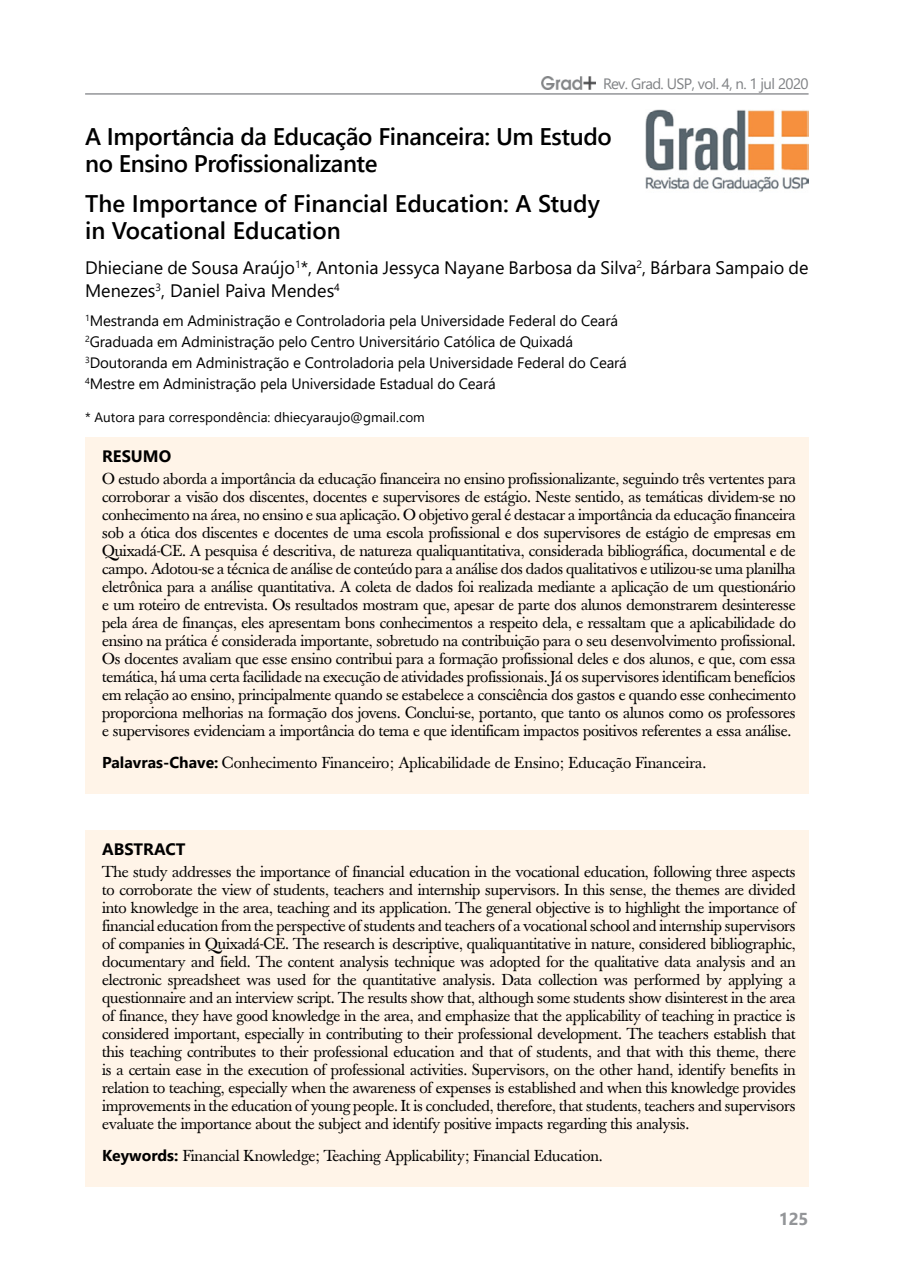
<style>
.page{position:relative;width:915px;height:1285px;background:#fff}
.page>*{position:absolute;margin:0;border:0;box-sizing:border-box;transform-origin:0 0}
.t1{font:600 24px/27px "Segoe UI";letter-spacing:-.02em;color:#000}
.t2{font:600 24px/27px "Segoe UI";color:#000}
.t3{font:18px/22.5px "Segoe UI";color:#000}
.t4{font:700 17.25px "Segoe UI";color:#939598}
.t5{font:700 16.5px "Segoe UI";color:#000}
.t6{font:15.75px/18px "Baskerville";letter-spacing:-.01em;color:#000;text-align:justify}
.t7{font:15px/21px "Segoe UI";letter-spacing:-.01em;color:#000}
.t8{font:15px "Segoe UI";letter-spacing:-.04em;color:#808285}
.t9{font:13.5px "Segoe UI";color:#000}
.s1{font-family:"Segoe UI";font-weight:700}
</style>
<div class="page">
<hr style="left:85px;top:93px;width:723px;height:2px;background:#939598">
<img style="left:541px;top:77px;width:54px;height:13px">
<img style="left:645px;top:109px;width:163px;height:83px">
<div style="left:85px;top:437px;width:723px;height:356px;background:#fff4e8"></div>
<div style="left:85px;top:830px;width:723px;height:356px;background:#fff4e8"></div>
<p class="t8" style="left:603px;top:69px;width:207px">Rev. Grad. USP, vol. 4, n. 1 jul 2020</p>
<h1 class="t1" style="left:85px;top:121px;width:528px">A Importância da Educação Financeira: Um Estudo no Ensino Profissionalizante</h1>
<h1 class="t2" style="left:85px;top:188px;width:516px">The Importance of Financial Education: A Study in Vocational Education</h1>
<p class="t3" style="left:85px;top:255px;width:724px">Dhieciane de Sousa Araújo<sup>1</sup>*, Antonia Jessyca Nayane Barbosa da Silva<sup>2</sup>, Bárbara Sampaio de<br>Menezes<sup>3</sup>, Daniel Paiva Mendes<sup>4</sup></p>
<p class="t7" style="left:85px;top:309px;width:543px"><sup>1</sup>Mestranda em Administração e Controladoria pela Universidade Federal do Ceará <sup>2</sup>Graduada em Administração pelo Centro Universitário Católica de Quixadá <sup>3</sup>Doutoranda em Administração e Controladoria pela Universidade Federal do Ceará <sup>4</sup>Mestre em Administração pela Universidade Estadual do Ceará</p>
<p class="t9" style="left:85px;top:405px;width:341px">* Autora para correspondência: dhiecyaraujo@gmail.com</p>
<p class="t5" style="left:102px;top:440px;width:71px">RESUMO</p>
<p class="t6" style="left:102px;top:470px;width:695px">O estudo aborda a importância da educação financeira no ensino profissionalizante, seguindo três vertentes para corroborar a visão dos discentes, docentes e supervisores de estágio. Neste sentido, as temáticas dividem-se no conhecimento na área, no ensino e sua aplicação. O objetivo geral é destacar a importância da educação financeira sob a ótica dos discentes e docentes de uma escola profissional e dos supervisores de estágio de empresas em Quixadá-CE. A pesquisa é descritiva, de natureza qualiquantitativa, considerada bibliográfica, documental e de campo. Adotou-se a técnica de análise de conteúdo para a análise dos dados qualitativos e utilizou-se uma planilha eletrônica para a análise quantitativa. A coleta de dados foi realizada mediante a aplicação de um questionário e um roteiro de entrevista. Os resultados mostram que, apesar de parte dos alunos demonstrarem desinteresse pela área de finanças, eles apresentam bons conhecimentos a respeito dela, e ressaltam que a aplicabilidade do ensino na prática é considerada importante, sobretudo na contribuição para o seu desenvolvimento profissional.<br>Os docentes avaliam que esse ensino contribui para a formação profissional deles e dos alunos, e que, com essa temática, há uma certa facilidade na execução de atividades profissionais. Já os supervisores identificam benefícios em relação ao ensino, principalmente quando se estabelece a consciência dos gastos e quando esse conhecimento proporciona melhorias na formação dos jovens. Conclui-se, portanto, que tanto os alunos como os professores e supervisores evidenciam a importância do tema e que identificam impactos positivos referentes a essa análise.</p>
<p class="t6" style="left:102px;top:753px;width:605px"><span class="s1">Palavras-Chave:</span> Conhecimento Financeiro; Aplicabilidade de Ensino; Educação Financeira.</p>
<p class="t5" style="left:102px;top:833px;width:85px">ABSTRACT</p>
<p class="t6" style="left:102px;top:862px;width:695px">The study addresses the importance of financial education in the vocational education, following three aspects to corroborate the view of students, teachers and internship supervisors. In this sense, the themes are divided into knowledge in the area, teaching and its application. The general objective is to highlight the importance of financial education from the perspective of students and teachers of a vocational school and internship supervisors of companies in Quixadá-CE. The research is descriptive, qualiquantitative in nature, considered bibliographic, documentary and field. The content analysis technique was adopted for the qualitative data analysis and an electronic spreadsheet was used for the quantitative analysis. Data collection was performed by applying a questionnaire and an interview script. The results show that, although some students show disinterest in the area of finance, they have good knowledge in the area, and emphasize that the applicability of teaching in practice is considered important, especially in contributing to their professional development. The teachers establish that this teaching contributes to their professional education and that of students, and that with this theme, there is a certain ease in the execution of professional activities. Supervisors, on the other hand, identify benefits in relation to teaching, especially when the awareness of expenses is established and when this knowledge provides improvements in the education of young people. It is concluded, therefore, that students, teachers and supervisors evaluate the importance about the subject and identify positive impacts regarding this analysis.</p>
<p class="t6" style="left:102px;top:1146px;width:502px"><span class="s1">Keywords:</span> Financial Knowledge; Teaching Applicability; Financial Education.</p>
<p class="t4" style="left:778px;top:1202px;width:31px">125</p>
</div>
